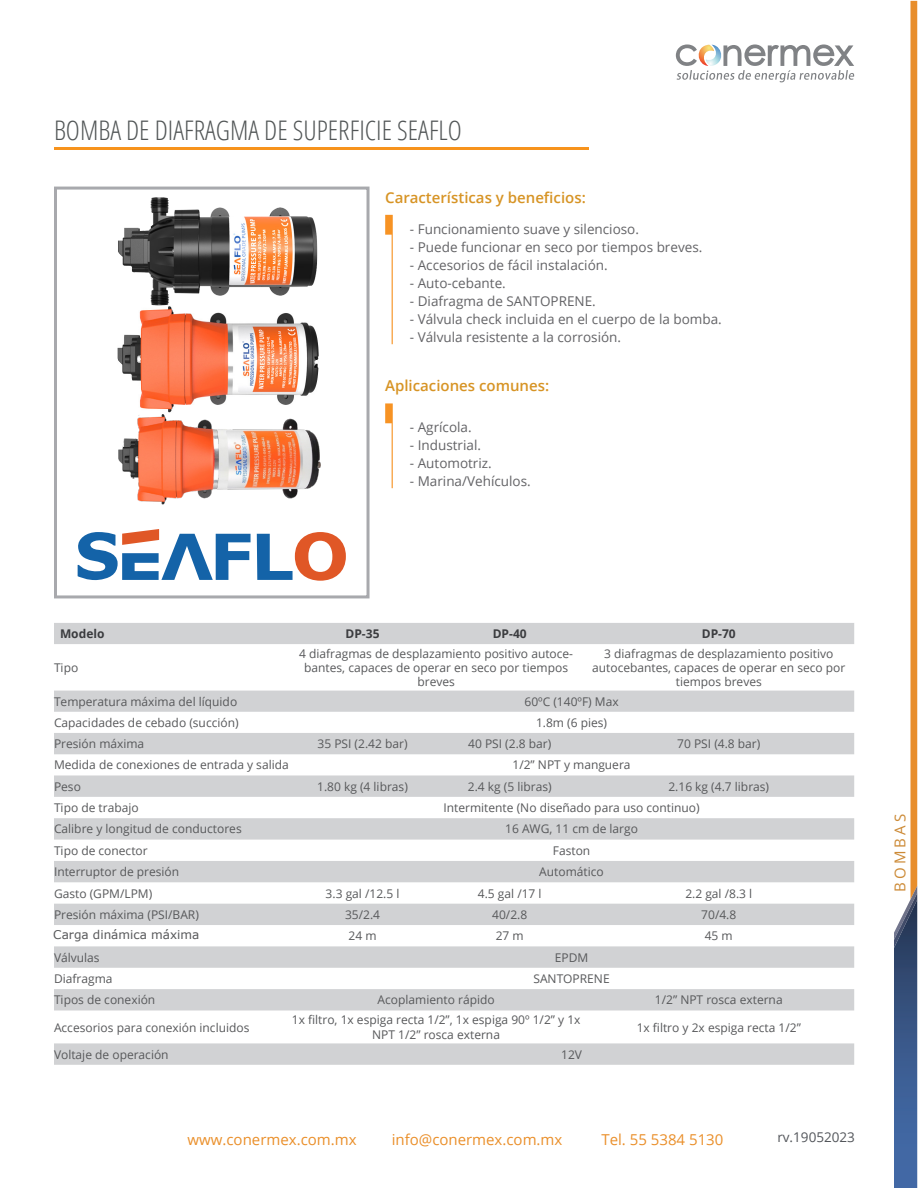
<style>
.page{position:relative;width:918px;height:1188px;background:#fff}
.page>*{position:absolute;margin:0;border:0;box-sizing:border-box;transform-origin:0 0}
.Titulo_Ficha{font:300 condensed 27px "Open Sans";color:#515556}
.t1{font:15px "Open Sans";color:#ea8f2a}
.Caracteristicas_Nara{font:600 15px "Open Sans";color:#d79425}
.t2{font:15px "Open Sans";letter-spacing:.2em;color:#cc8a36}
.Productos_texto{font:13.5px "Open Sans";color:#636366}
.t3{font:13.5px "Open Sans";color:#53565b}
.TABLA_TEXTO_CUERPO_M{font:12px/14.4px "Open Sans";color:#57585a;text-align:center}
.Parrafo{font:700 12px "Open Sans";color:#3b3c3f}
.t4{font:12px "Verdana";color:#57585a}
</style>
<div class="page">
<svg style="left:910px;top:1px;width:7px;height:892px"></svg>
<img style="left:910px;top:893px;width:7px;height:7px">
<img style="left:894px;top:900px;width:23px;height:288px">
<hr style="left:54px;top:148px;width:534px;height:2px;background:#f7931d">
<svg style="left:676px;top:44px;width:178px;height:38px"></svg>
<div style="left:54px;top:187px;width:316px;height:411px;border:3px solid #a8a9ad"></div>
<img style="left:117px;top:197px;width:202px;height:215px">
<svg style="left:385px;top:215px;width:8px;height:129px"></svg>
<svg style="left:385px;top:403px;width:8px;height:85px"></svg>
<svg style="left:54px;top:623px;width:800px;height:442px"></svg>
<svg style="left:257px;top:532px;width:89px;height:49px"></svg>
<svg style="left:78px;top:529px;width:173px;height:52px"></svg>
<img style="left:119px;top:415px;width:201px;height:90px">
<p class="Titulo_Ficha" style="left:54px;top:112px;width:410px">BOMBA DE DIAFRAGMA DE SUPERFICIE SEAFLO</p>
<p class="Caracteristicas_Nara" style="left:385px;top:187px;width:202px">Características y beneficios:</p>
<p class="Productos_texto" style="left:410px;top:220px;width:231px">- Funcionamiento suave y silencioso.</p>
<p class="Productos_texto" style="left:410px;top:238px;width:294px">- Puede funcionar en seco por tiempos breves.</p>
<p class="Productos_texto" style="left:410px;top:256px;width:199px">- Accesorios de fácil instalación.</p>
<p class="Productos_texto" style="left:410px;top:274px;width:97px">- Auto-cebante.</p>
<p class="Productos_texto" style="left:410px;top:292px;width:187px">- Diafragma de SANTOPRENE.</p>
<p class="Productos_texto" style="left:410px;top:310px;width:313px">- Válvula check incluida en el cuerpo de la bomba.</p>
<p class="Productos_texto" style="left:410px;top:328px;width:213px">- Válvula resistente a la corrosión.</p>
<p class="Caracteristicas_Nara" style="left:385px;top:375px;width:165px">Aplicaciones comunes:</p>
<p class="Productos_texto" style="left:410px;top:418px;width:63px">- Agrícola.</p>
<p class="Productos_texto" style="left:410px;top:436px;width:73px">- Industrial.</p>
<p class="Productos_texto" style="left:410px;top:454px;width:83px">- Automotriz.</p>
<p class="Productos_texto" style="left:410px;top:472px;width:122px">- Marina/Vehículos.</p>
<p class="Parrafo" style="left:60px;top:625px;width:46px">Modelo</p>
<p class="Parrafo" style="left:346px;top:625px;width:35px">DP-35</p>
<p class="Parrafo" style="left:493px;top:625px;width:35px">DP-40</p>
<p class="Parrafo" style="left:702px;top:625px;width:35px">DP-70</p>
<p class="TABLA_TEXTO_CUERPO_M" style="left:54px;top:660px;width:26px">Tipo</p>
<p class="TABLA_TEXTO_CUERPO_M" style="left:299px;top:646px;width:276px">4 diafragmas de desplazamiento positivo autoce&shy;bantes, capaces de operar en seco por tiempos breves</p>
<p class="TABLA_TEXTO_CUERPO_M" style="left:592px;top:646px;width:255px">3 diafragmas de desplazamiento positivo autocebantes, capaces de operar en seco por tiempos breves</p>
<p class="TABLA_TEXTO_CUERPO_M" style="left:54px;top:694px;width:185px">Temperatura máxima del líquido</p>
<p class="TABLA_TEXTO_CUERPO_M" style="left:524px;top:694px;width:96px">60ºC (140ºF) Max</p>
<p class="TABLA_TEXTO_CUERPO_M" style="left:54px;top:715px;width:186px">Capacidades de cebado (succión)</p>
<p class="TABLA_TEXTO_CUERPO_M" style="left:536px;top:715px;width:73px">1.8m (6 pies)</p>
<p class="TABLA_TEXTO_CUERPO_M" style="left:54px;top:736px;width:92px">Presión máxima</p>
<p class="TABLA_TEXTO_CUERPO_M" style="left:318px;top:736px;width:92px">35 PSI (2.42 bar)</p>
<p class="TABLA_TEXTO_CUERPO_M" style="left:468px;top:736px;width:85px">40 PSI (2.8 bar)</p>
<p class="TABLA_TEXTO_CUERPO_M" style="left:677px;top:736px;width:85px">70 PSI (4.8 bar)</p>
<p class="TABLA_TEXTO_CUERPO_M" style="left:54px;top:758px;width:236px">Medida de conexiones de entrada y salida</p>
<p class="TABLA_TEXTO_CUERPO_M" style="left:513px;top:758px;width:120px">1/2” NPT y manguera</p>
<p class="TABLA_TEXTO_CUERPO_M" style="left:54px;top:779px;width:28px">Peso</p>
<p class="TABLA_TEXTO_CUERPO_M" style="left:317px;top:779px;width:92px">1.80 kg (4 libras)</p>
<p class="TABLA_TEXTO_CUERPO_M" style="left:468px;top:779px;width:85px">2.4 kg (5 libras)</p>
<p class="TABLA_TEXTO_CUERPO_M" style="left:668px;top:779px;width:102px">2.16 kg (4.7 libras)</p>
<p class="TABLA_TEXTO_CUERPO_M" style="left:54px;top:800px;width:86px">Tipo de trabajo</p>
<p class="TABLA_TEXTO_CUERPO_M" style="left:444px;top:800px;width:258px">Intermitente (No diseñado para uso continuo)</p>
<p class="TABLA_TEXTO_CUERPO_M" style="left:54px;top:822px;width:189px">Calibre y longitud de conductores</p>
<p class="TABLA_TEXTO_CUERPO_M" style="left:505px;top:822px;width:134px">16 AWG, 11 cm de largo</p>
<p class="TABLA_TEXTO_CUERPO_M" style="left:54px;top:843px;width:95px">Tipo de conector</p>
<p class="TABLA_TEXTO_CUERPO_M" style="left:553px;top:843px;width:39px">Faston</p>
<p class="TABLA_TEXTO_CUERPO_M" style="left:54px;top:864px;width:127px">Interruptor de presión</p>
<p class="TABLA_TEXTO_CUERPO_M" style="left:539px;top:864px;width:66px">Automático</p>
<p class="TABLA_TEXTO_CUERPO_M" style="left:54px;top:886px;width:100px">Gasto (GPM/LPM)</p>
<p class="TABLA_TEXTO_CUERPO_M" style="left:326px;top:886px;width:75px">3.3 gal /12.5 l</p>
<p class="TABLA_TEXTO_CUERPO_M" style="left:478px;top:886px;width:65px">4.5 gal /17 l</p>
<p class="TABLA_TEXTO_CUERPO_M" style="left:685px;top:886px;width:68px">2.2 gal /8.3 l</p>
<p class="TABLA_TEXTO_CUERPO_M" style="left:54px;top:907px;width:146px">Presión máxima (PSI/BAR)</p>
<p class="TABLA_TEXTO_CUERPO_M" style="left:345px;top:907px;width:37px">35/2.4</p>
<p class="TABLA_TEXTO_CUERPO_M" style="left:492px;top:907px;width:37px">40/2.8</p>
<p class="TABLA_TEXTO_CUERPO_M" style="left:701px;top:907px;width:37px">70/4.8</p>
<p class="t4" style="left:53px;top:927px;width:148px">Carga dinámica máxima</p>
<p class="TABLA_TEXTO_CUERPO_M" style="left:349px;top:928px;width:30px">24 m</p>
<p class="TABLA_TEXTO_CUERPO_M" style="left:496px;top:928px;width:30px">27 m</p>
<p class="TABLA_TEXTO_CUERPO_M" style="left:705px;top:928px;width:30px">45 m</p>
<p class="TABLA_TEXTO_CUERPO_M" style="left:54px;top:950px;width:47px">Válvulas</p>
<p class="TABLA_TEXTO_CUERPO_M" style="left:555px;top:950px;width:35px">EPDM</p>
<p class="TABLA_TEXTO_CUERPO_M" style="left:54px;top:971px;width:60px">Diafragma</p>
<p class="TABLA_TEXTO_CUERPO_M" style="left:533px;top:971px;width:78px">SANTOPRENE</p>
<p class="TABLA_TEXTO_CUERPO_M" style="left:54px;top:993px;width:103px">Tipos de conexión</p>
<p class="TABLA_TEXTO_CUERPO_M" style="left:378px;top:993px;width:119px">Acoplamiento rápido</p>
<p class="TABLA_TEXTO_CUERPO_M" style="left:655px;top:993px;width:129px">1/2” NPT rosca externa</p>
<p class="TABLA_TEXTO_CUERPO_M" style="left:54px;top:1020px;width:197px">Accesorios para conexión incluidos</p>
<p class="TABLA_TEXTO_CUERPO_M" style="left:292px;top:1012px;width:290px">1x filtro, 1x espiga recta 1/2”, 1x espiga 90º 1/2” y 1x<br>NPT 1/2” rosca externa</p>
<p class="TABLA_TEXTO_CUERPO_M" style="left:637px;top:1020px;width:166px">1x filtro y 2x espiga recta 1/2”</p>
<p class="TABLA_TEXTO_CUERPO_M" style="left:54px;top:1047px;width:116px">Voltaje de operación</p>
<p class="TABLA_TEXTO_CUERPO_M" style="left:561px;top:1047px;width:22px">12V</p>
<p class="t1" style="left:188px;top:1130px;width:171px">www.conermex.com.mx</p>
<p class="t1" style="left:392px;top:1130px;width:172px">info@conermex.com.mx</p>
<p class="t1" style="left:601px;top:1130px;width:123px">Tel. 55 5384 5130</p>
<p class="t3" style="left:777px;top:1127px;width:79px">rv.19052023</p>
<p class="t2" style="left:890px;top:892px;width:79px;rotate:-90deg">BOMBAS</p>
</div>
